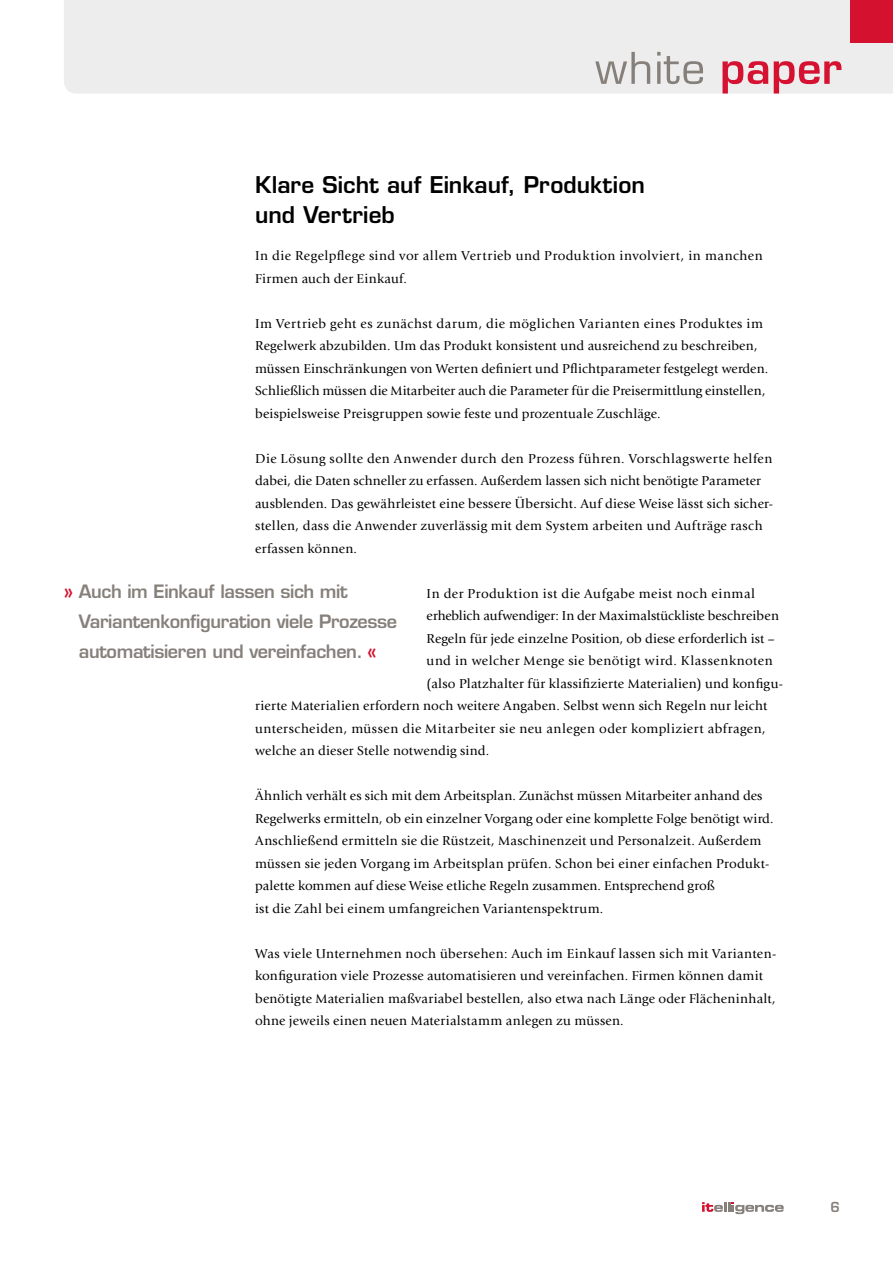
<style>
.page{position:relative;width:893px;height:1263px;background:#fff}
.page>*{position:absolute;margin:0;border:0;box-sizing:border-box;transform-origin:0 0}
.t1{font:600 22.5px/30px "Eurostile LTCE";letter-spacing:.005em;color:#000}
.t2{font:600 18px/30px "Eurostile LTCE";letter-spacing:-.02em;color:#86807b}
.t3{font:13.5px/22.5px "Giovanni LTCE";letter-spacing:.02em;color:#000}
.t4{font:13.5px "Giovanni LTCE";color:#000}
.t5{font:600 13.5px "Eurostile LTCE";color:#86807b}
.s1{color:#d51130}
</style>
<div class="page">
<div style="left:64px;top:0;width:829px;height:94px;background:#ededed"></div>
<svg style="left:702px;top:1202px;width:82px;height:12px"></svg>
<div style="left:850px;top:0;width:43px;height:43px;background:#d51130"></div>
<svg style="left:595px;top:52px;width:55px;height:32px;background:#d0cfcd"></svg>
<svg style="left:657px;top:52px;width:46px;height:32px"></svg>
<svg style="left:722px;top:61px;width:46px;height:33px;background:#e28d9b"></svg>
<svg style="left:774px;top:61px;width:67px;height:33px;background:#e49aa5"></svg>
<h1 class="t1" style="left:255px;top:169px;width:391px">Klare Sicht auf Einkauf, Produktion und Vertrieb</h1>
<p class="t3" style="left:255px;top:245px;width:509px">In die Regelpflege sind vor allem Vertrieb und Produktion involviert, in manchen<br>Firmen auch der Einkauf.</p>
<p class="t3" style="left:255px;top:312px;width:515px">Im Vertrieb geht es zunächst darum, die möglichen Varianten eines Produktes im Regelwerk abzubilden. Um das Produkt konsistent und ausreichend zu beschreiben, müssen Einschränkungen von Werten definiert und Pflichtparameter festgelegt werden.<br>Schließlich müssen die Mitarbeiter auch die Parameter für die Preisermittlung einstellen, beispielsweise Preisgruppen sowie feste und prozentuale Zuschläge.</p>
<p class="t3" style="left:255px;top:447px;width:519px">Die Lösung sollte den Anwender durch den Prozess führen. Vorschlagswerte helfen dabei, die Daten schneller zu erfassen. Außerdem lassen sich nicht benötigte Parameter ausblenden. Das gewährleistet eine bessere Übersicht. Auf diese Weise lässt sich sicher&shy;stellen, dass die Anwender zuverlässig mit dem System arbeiten und Aufträge rasch erfassen können.</p>
<p class="t3" style="left:427px;top:582px;width:330px">In der Produktion ist die Aufgabe meist noch einmal</p>
<p class="t4" style="left:427px;top:608px;width:354px">erheblich aufwendiger: In der Maximalstückliste beschreiben</p>
<p class="t3" style="left:427px;top:627px;width:350px">Regeln für jede einzelne Position, ob diese erforderlich ist –</p>
<p class="t3" style="left:427px;top:650px;width:348px">und in welcher Menge sie benötigt wird. Klassenknoten</p>
<p class="t3" style="left:427px;top:672px;width:358px">(also Platzhalter für klassifizierte Materialien) und konfigu-</p>
<p class="t3" style="left:255px;top:695px;width:514px">rierte Materialien erfordern noch weitere Angaben. Selbst wenn sich Regeln nur leicht</p>
<p class="t3" style="left:255px;top:717px;width:512px">unterscheiden, müssen die Mitarbeiter sie neu anlegen oder kompliziert abfragen,</p>
<p class="t3" style="left:255px;top:740px;width:236px">welche an dieser Stelle notwendig sind.</p>
<p class="t3" style="left:255px;top:785px;width:520px">Ähnlich verhält es sich mit dem Arbeitsplan. Zunächst müssen Mitarbeiter anhand des Regelwerks ermitteln, ob ein einzelner Vorgang oder eine komplette Folge benötigt wird.<br>Anschließend ermitteln sie die Rüstzeit, Maschinenzeit und Personalzeit. Außerdem müssen sie jeden Vorgang im Arbeitsplan prüfen. Schon bei einer einfachen Produkt&shy;palette kommen auf diese Weise etliche Regeln zusammen. Entsprechend groß<br>ist die Zahl bei einem umfangreichen Variantenspektrum.</p>
<p class="t3" style="left:255px;top:942px;width:523px">Was viele Unternehmen noch übersehen: Auch im Einkauf lassen sich mit Varianten&shy;konfiguration viele Prozesse automatisieren und vereinfachen. Firmen können damit benötigte Materialien maßvariabel bestellen, also etwa nach Länge oder Flächeninhalt, ohne jeweils einen neuen Materialstamm anlegen zu müssen.</p>
<h2 class="t2" style="left:79px;top:576px;width:320px;text-indent:-15px"><span class="s1">»</span> Auch im Einkauf lassen sich mit<br>Variantenkonfiguration viele Prozesse automatisieren und vereinfachen. <span class="s1">«</span></h2>
<p class="t5" style="left:831px;top:1199px;width:11px">6</p>
</div>
